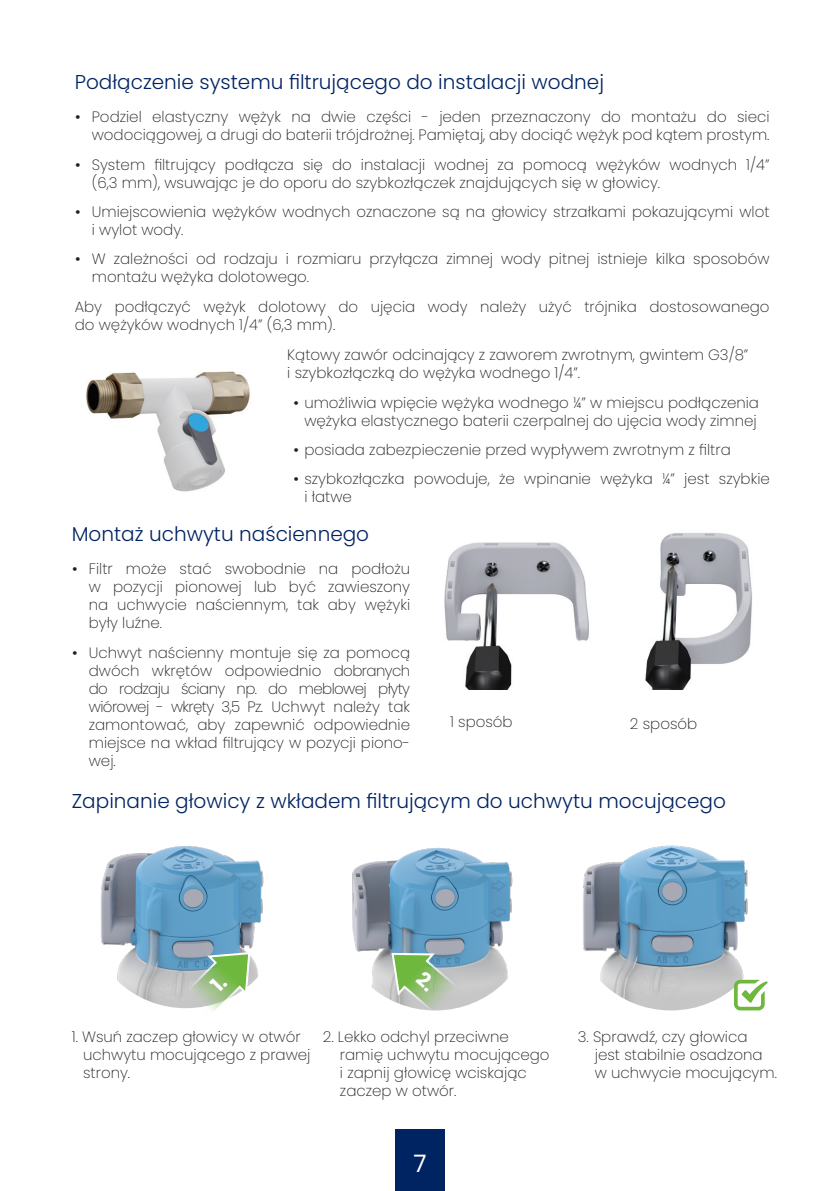
<style>
.page{position:relative;width:840px;height:1191px;background:#fff}
.page>*{position:absolute;margin:0;border:0;box-sizing:border-box;transform-origin:0 0}
.t1{font:24px "Poppins";color:#fff}
.t2{font:300 20px "Poppins";color:#002361}
.t3{font:200 15px/18px "Poppins";color:#231f20}
.s1{font-weight:400}
</style>
<div class="page">
<div style="left:395px;top:1129px;width:49px;height:62px;background:#002361"></div>
<img style="left:444px;top:542px;width:145px;height:147px">
<img style="left:645px;top:533px;width:107px;height:157px">
<img style="left:86px;top:371px;width:164px;height:121px">
<img style="left:100px;top:846px;width:164px;height:162px">
<img style="left:352px;top:848px;width:161px;height:159px">
<img style="left:583px;top:845px;width:165px;height:165px">
<svg style="left:733px;top:979px;width:34px;height:31px"></svg>
<svg style="left:181px;top:929px;width:70px;height:82px;background:#9abbab"></svg>
<svg style="left:390px;top:951px;width:73px;height:60px;background:#a4c0a0"></svg>
<p class="t2" style="left:75px;top:70px;width:530px">Podłączenie systemu filtrującego do instalacji wodnej</p>
<p class="t3" style="left:75px;top:108px;width:696px;text-align:right"><span class="s1">•</span> Podziel elastyczny wężyk na dwie części - jeden przeznaczony do montażu do sieci wodociągowej, a drugi do baterii trójdrożnej. Pamiętaj, aby dociąć wężyk pod kątem prostym.</p>
<p class="t3" style="left:92px;top:156px;width:679px;text-indent:-17px"><span class="s1">•</span> System filtrujący podłącza się do instalacji wodnej za pomocą wężyków wodnych 1/4” (6,3 mm), wsuwając je do oporu do szybkozłączek znajdujących się w głowicy.</p>
<p class="t3" style="left:92px;top:203px;width:679px;text-indent:-17px"><span class="s1">•</span> Umiejscowienia wężyków wodnych oznaczone są na głowicy strzałkami pokazującymi wlot i wylot wody.</p>
<p class="t3" style="left:92px;top:250px;width:679px;text-indent:-17px"><span class="s1">•</span> W zależności od rodzaju i rozmiaru przyłącza zimnej wody pitnej istnieje kilka sposobów montażu wężyka dolotowego.</p>
<p class="t3" style="left:75px;top:298px;width:696px">Aby podłączyć wężyk dolotowy do ujęcia wody należy użyć trójnika dostosowanego do wężyków wodnych 1/4” (6,3 mm).</p>
<p class="t3" style="left:287px;top:346px;width:462px">Kątowy zawór odcinający z zaworem zwrotnym, gwintem G3/8” i szybkozłączką do wężyka wodnego 1/4”.</p>
<p class="t3" style="left:293px;top:393px;width:467px;text-align:right"><span class="s1">•</span> umożliwia wpięcie wężyka wodnego ¼” w miejscu podłączenia wężyka elastycznego baterii czerpalnej do ujęcia wody zimnej</p>
<p class="t3" style="left:293px;top:441px;width:439px"><span class="s1">•</span> posiada zabezpieczenie przed wypływem zwrotnym z filtra</p>
<p class="t3" style="left:304px;top:470px;width:466px;text-indent:-11px"><span class="s1">•</span> szybkozłączka powoduje, że wpinanie wężyka ¼” jest szybkie i łatwe</p>
<p class="t2" style="left:72px;top:522px;width:299px">Montaż uchwytu naściennego</p>
<p class="t3" style="left:89px;top:560px;width:322px;text-align:justify;text-indent:-17px"><span class="s1">•</span> Filtr może stać swobodnie na podłożu w pozycji pionowej lub być zawieszony na uchwycie naściennym, tak aby wężyki były luźne.</p>
<p class="t3" style="left:89px;top:643px;width:323px;text-align:justify;text-indent:-17px"><span class="s1">•</span> Uchwyt naścienny montuje się za pomocą dwóch wkrętów odpowiednio dobranych do rodzaju ściany np. do meblowej płyty wiórowej - wkręty 3,5 Pz. Uchwyt należy tak zamontować, aby zapewnić odpowiednie miejsce na wkład filtrujący w pozycji piono&shy;wej.</p>
<p class="t2" style="left:72px;top:789px;width:655px">Zapinanie głowicy z wkładem filtrującym do uchwytu mocującego</p>
<p class="t3" style="left:450px;top:713px;width:64px">1 sposób</p>
<p class="t3" style="left:629px;top:715px;width:69px">2 sposób</p>
<p class="t3" style="left:83px;top:1028px;width:229px;text-indent:-11px">1. Wsuń zaczep głowicy w otwór uchwytu mocującego z prawej strony.</p>
<p class="t3" style="left:340px;top:1028px;width:211px;text-indent:-17px">2. Lekko odchyl przeciwne ramię uchwytu mocującego i zapnij głowicę wciskając zaczep w otwór.</p>
<p class="t3" style="left:594px;top:1028px;width:183px;text-indent:-17px">3. Sprawdź, czy głowica<br>jest stabilnie osadzona w uchwycie mocującym.</p>
<h1 class="t1" style="left:413px;top:1150px;width:15px">7</h1>
</div>
